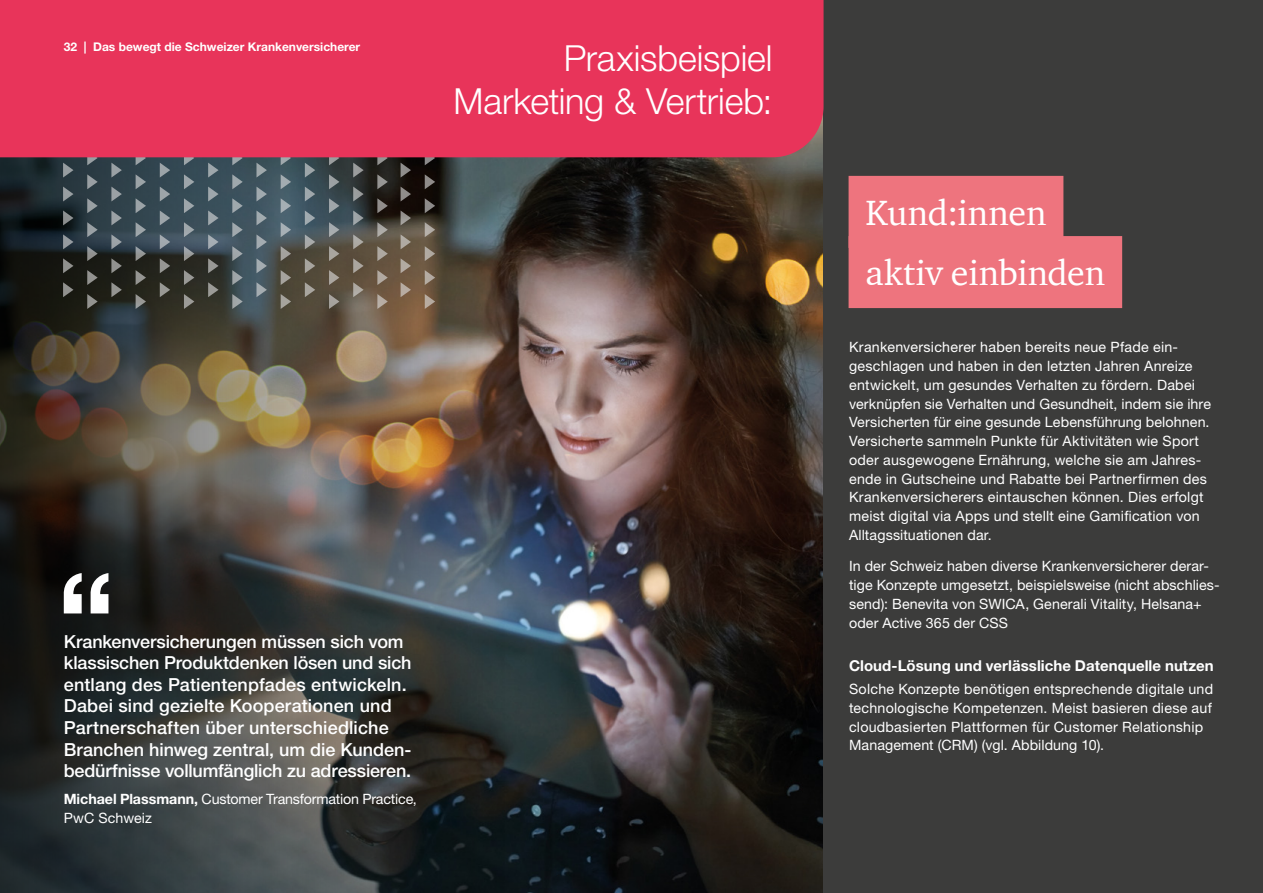
<style>
.page{position:relative;width:1263px;height:893px;background:#fff}
.page>*{position:absolute;margin:0;border:0;box-sizing:border-box;transform-origin:0 0}
.t1{font:300 36px/43.2px "Helvetica Neue LT Std";letter-spacing:-.005em;color:#fff;text-align:right}
.t2{font:36px/60.2px "ITC Charter Com";letter-spacing:-.005em;color:#fff}
.t3{font:500 18px/21.6px "Helvetica Neue LT Std";color:#fff}
.t4{font:700 15px "Helvetica Neue LT Std";letter-spacing:.005em;color:#fff}
.t5{font:14.25px/18.8px "Helvetica Neue LT Std";letter-spacing:.015em;color:#fff}
.t6{font:14.25px/18.8px "Helvetica Neue LT Std";letter-spacing:-.01em;color:#fff}
.t7{font:700 12px "Helvetica Neue LT Std";color:#fff}
.s1{font-weight:700}
</style>
<div class="page">
<img style="left:509px;top:157px;width:314px;height:736px">
<img style="left:0;top:157px;width:509px;height:736px">
<svg style="left:353px;top:282px;width:11px;height:15px"></svg>
<svg style="left:353px;top:258px;width:11px;height:15px"></svg>
<svg style="left:353px;top:234px;width:11px;height:15px"></svg>
<svg style="left:353px;top:210px;width:11px;height:15px"></svg>
<svg style="left:353px;top:187px;width:11px;height:14px"></svg>
<svg style="left:353px;top:163px;width:11px;height:15px"></svg>
<svg style="left:377px;top:294px;width:11px;height:15px"></svg>
<svg style="left:377px;top:270px;width:11px;height:15px"></svg>
<svg style="left:377px;top:246px;width:11px;height:15px"></svg>
<svg style="left:377px;top:222px;width:11px;height:15px"></svg>
<svg style="left:377px;top:198px;width:11px;height:15px"></svg>
<svg style="left:377px;top:174px;width:11px;height:15px"></svg>
<svg style="left:377px;top:157px;width:11px;height:8px"></svg>
<svg style="left:305px;top:282px;width:10px;height:15px"></svg>
<svg style="left:305px;top:258px;width:10px;height:15px"></svg>
<svg style="left:305px;top:234px;width:10px;height:15px"></svg>
<svg style="left:305px;top:210px;width:10px;height:15px"></svg>
<svg style="left:305px;top:187px;width:10px;height:14px"></svg>
<svg style="left:305px;top:163px;width:10px;height:15px"></svg>
<svg style="left:329px;top:294px;width:10px;height:15px"></svg>
<svg style="left:329px;top:270px;width:10px;height:15px"></svg>
<svg style="left:329px;top:246px;width:10px;height:15px"></svg>
<svg style="left:329px;top:222px;width:10px;height:15px"></svg>
<svg style="left:329px;top:198px;width:10px;height:15px"></svg>
<svg style="left:329px;top:174px;width:10px;height:15px"></svg>
<svg style="left:329px;top:157px;width:10px;height:8px"></svg>
<svg style="left:256px;top:282px;width:11px;height:15px"></svg>
<svg style="left:256px;top:258px;width:11px;height:15px"></svg>
<svg style="left:256px;top:234px;width:11px;height:15px"></svg>
<svg style="left:256px;top:210px;width:11px;height:15px"></svg>
<svg style="left:256px;top:187px;width:11px;height:14px"></svg>
<svg style="left:256px;top:163px;width:11px;height:15px"></svg>
<svg style="left:281px;top:294px;width:10px;height:15px"></svg>
<svg style="left:281px;top:270px;width:10px;height:15px"></svg>
<svg style="left:281px;top:246px;width:10px;height:15px"></svg>
<svg style="left:281px;top:222px;width:10px;height:15px"></svg>
<svg style="left:281px;top:198px;width:10px;height:15px"></svg>
<svg style="left:281px;top:174px;width:10px;height:15px"></svg>
<svg style="left:281px;top:157px;width:10px;height:8px"></svg>
<svg style="left:208px;top:282px;width:11px;height:15px"></svg>
<svg style="left:208px;top:258px;width:11px;height:15px"></svg>
<svg style="left:208px;top:234px;width:11px;height:15px"></svg>
<svg style="left:208px;top:210px;width:11px;height:15px"></svg>
<svg style="left:208px;top:187px;width:11px;height:14px"></svg>
<svg style="left:208px;top:163px;width:11px;height:15px"></svg>
<svg style="left:232px;top:294px;width:11px;height:15px"></svg>
<svg style="left:232px;top:270px;width:11px;height:15px"></svg>
<svg style="left:232px;top:246px;width:11px;height:15px"></svg>
<svg style="left:232px;top:222px;width:11px;height:15px"></svg>
<svg style="left:232px;top:198px;width:11px;height:15px"></svg>
<svg style="left:232px;top:174px;width:11px;height:15px"></svg>
<svg style="left:232px;top:157px;width:11px;height:8px"></svg>
<svg style="left:160px;top:282px;width:10px;height:15px"></svg>
<svg style="left:160px;top:258px;width:10px;height:15px"></svg>
<svg style="left:160px;top:234px;width:10px;height:15px"></svg>
<svg style="left:160px;top:210px;width:10px;height:15px"></svg>
<svg style="left:160px;top:187px;width:10px;height:14px"></svg>
<svg style="left:160px;top:163px;width:10px;height:15px"></svg>
<svg style="left:184px;top:294px;width:10px;height:15px"></svg>
<svg style="left:184px;top:270px;width:10px;height:15px"></svg>
<svg style="left:184px;top:246px;width:10px;height:15px"></svg>
<svg style="left:184px;top:222px;width:10px;height:15px"></svg>
<svg style="left:184px;top:198px;width:10px;height:15px"></svg>
<svg style="left:184px;top:174px;width:10px;height:15px"></svg>
<svg style="left:184px;top:157px;width:10px;height:8px"></svg>
<svg style="left:111px;top:282px;width:11px;height:15px"></svg>
<svg style="left:111px;top:258px;width:11px;height:15px"></svg>
<svg style="left:111px;top:234px;width:11px;height:15px"></svg>
<svg style="left:111px;top:210px;width:11px;height:15px"></svg>
<svg style="left:111px;top:187px;width:11px;height:14px"></svg>
<svg style="left:111px;top:163px;width:11px;height:15px"></svg>
<svg style="left:136px;top:294px;width:10px;height:15px"></svg>
<svg style="left:136px;top:270px;width:10px;height:15px"></svg>
<svg style="left:136px;top:246px;width:10px;height:15px"></svg>
<svg style="left:136px;top:222px;width:10px;height:15px"></svg>
<svg style="left:136px;top:198px;width:10px;height:15px"></svg>
<svg style="left:136px;top:174px;width:10px;height:15px"></svg>
<svg style="left:136px;top:157px;width:10px;height:8px"></svg>
<svg style="left:63px;top:282px;width:10px;height:15px"></svg>
<svg style="left:63px;top:258px;width:10px;height:15px"></svg>
<svg style="left:63px;top:234px;width:10px;height:15px"></svg>
<svg style="left:63px;top:210px;width:10px;height:15px"></svg>
<svg style="left:63px;top:187px;width:10px;height:14px"></svg>
<svg style="left:63px;top:163px;width:10px;height:15px"></svg>
<svg style="left:87px;top:294px;width:11px;height:15px"></svg>
<svg style="left:87px;top:270px;width:11px;height:15px"></svg>
<svg style="left:87px;top:246px;width:11px;height:15px"></svg>
<svg style="left:87px;top:222px;width:11px;height:15px"></svg>
<svg style="left:87px;top:198px;width:11px;height:15px"></svg>
<svg style="left:87px;top:174px;width:11px;height:15px"></svg>
<svg style="left:87px;top:157px;width:11px;height:8px"></svg>
<svg style="left:401px;top:282px;width:10px;height:15px"></svg>
<svg style="left:401px;top:258px;width:10px;height:15px"></svg>
<svg style="left:401px;top:234px;width:10px;height:15px"></svg>
<svg style="left:401px;top:210px;width:10px;height:15px"></svg>
<svg style="left:401px;top:187px;width:10px;height:14px"></svg>
<svg style="left:401px;top:163px;width:10px;height:15px"></svg>
<svg style="left:425px;top:294px;width:10px;height:15px"></svg>
<svg style="left:425px;top:270px;width:10px;height:15px"></svg>
<svg style="left:425px;top:246px;width:10px;height:15px"></svg>
<svg style="left:425px;top:222px;width:10px;height:15px"></svg>
<svg style="left:425px;top:198px;width:10px;height:15px"></svg>
<svg style="left:425px;top:174px;width:10px;height:15px"></svg>
<svg style="left:425px;top:157px;width:10px;height:8px"></svg>
<div style="left:823px;top:0;width:440px;height:893px;background:#3c3c3b"></div>
<div style="left:848px;top:176px;width:215px;height:72px;background:#ee747e"></div>
<div style="left:848px;top:236px;width:274px;height:72px;background:#ee747e"></div>
<div style="left:0;top:0;width:823px;height:157px;background:#e8345a"></div>
<svg style="left:63px;top:573px;width:45px;height:40px"></svg>
<p class="t7" style="left:64px;top:39px;width:298px">32 | Das bewegt die Schweizer Krankenversicherer</p>
<h1 class="t1" style="left:454px;top:36px;width:320px">Praxisbeispiel<br>Marketing &amp; Vertrieb:</h1>
<p class="t3" style="left:64px;top:630px;width:349px">Krankenversicherungen müssen sich vom klassischen Produktdenken lösen und sich entlang des Patientenpfades entwickeln.<br>Dabei sind gezielte Kooperationen und Partnerschaften über unterschiedliche Branchen hinweg zentral, um die Kunden&shy;bedürfnisse vollumfänglich zu adressieren.</p>
<p class="t6" style="left:64px;top:790px;width:355px"><span class="s1">Michael Plassmann,</span> Customer Transformation Practice,<br>PwC Schweiz</p>
<h1 class="t2" style="left:865px;top:182px;width:241px">Kund:innen aktiv einbinden</h1>
<p class="t5" style="left:849px;top:338px;width:363px">Krankenversicherer haben bereits neue Pfade ein&shy;geschlagen und haben in den letzten Jahren Anreize entwickelt, um gesundes Verhalten zu fördern. Dabei verknüpfen sie Verhalten und Gesundheit, indem sie ihre Versicherten für eine gesunde Lebensführung belohnen.<br>Versicherte sammeln Punkte für Aktivitäten wie Sport oder ausgewogene Ernährung, welche sie am Jahres&shy;ende in Gutscheine und Rabatte bei Partnerfirmen des Krankenversicherers eintauschen können. Dies erfolgt meist digital via Apps und stellt eine Gamification von Alltagssituationen dar.</p>
<p class="t5" style="left:849px;top:557px;width:372px">In der Schweiz haben diverse Krankenversicherer derar&shy;tige Konzepte umgesetzt, beispielsweise (nicht abschlies&shy;send): Benevita von SWICA, Generali Vitality, Helsana+ oder Active 365 der CSS</p>
<p class="t4" style="left:849px;top:656px;width:366px">Cloud-Lösung und verlässliche Datenquelle nutzen</p>
<p class="t5" style="left:849px;top:679px;width:366px">Solche Konzepte benötigen entsprechende digitale und technologische Kompetenzen. Meist basieren diese auf cloudbasierten Plattformen für Customer Relationship Management (CRM) (vgl. Abbildung 10).</p>
</div>
